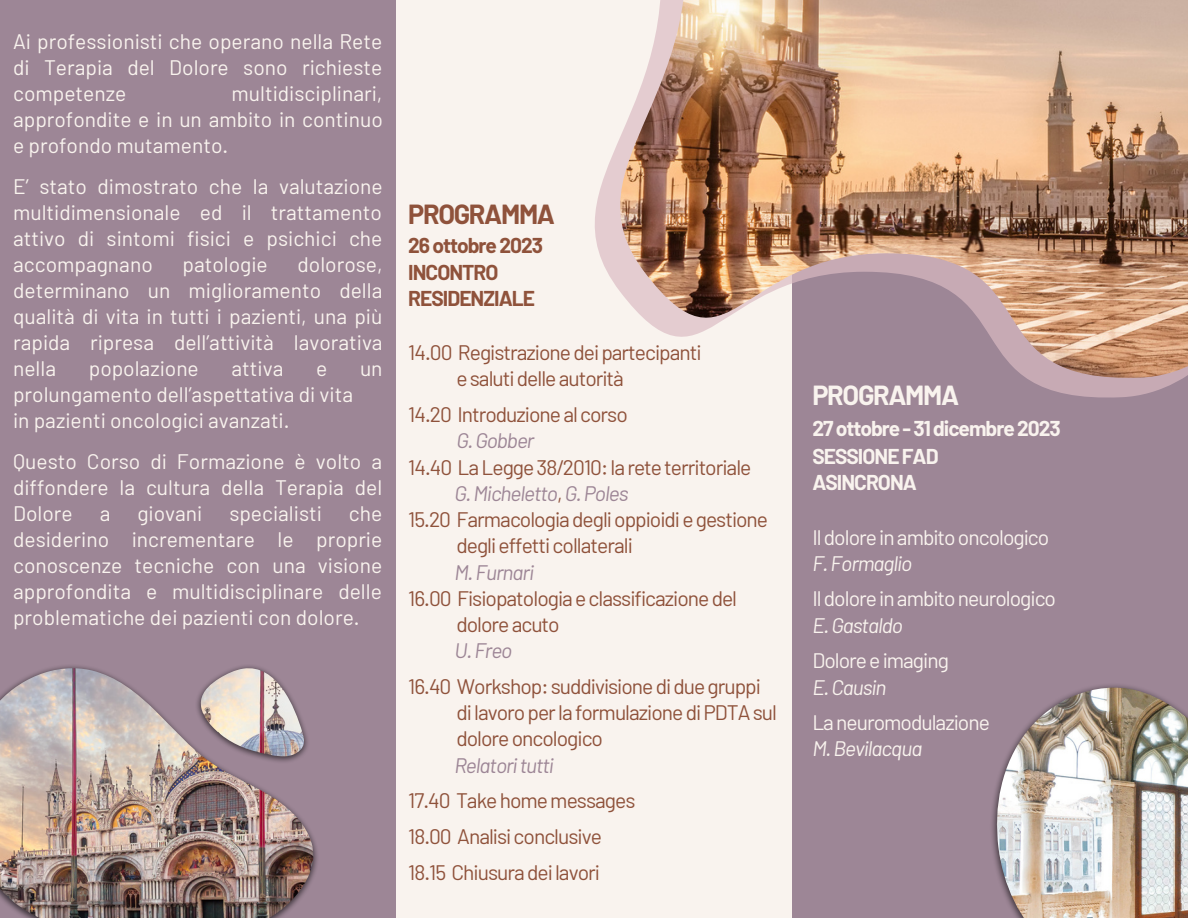
<style>
.page{position:relative;width:1188px;height:918px;background:#9d8696}
.page>*{position:absolute;margin:0;border:0;box-sizing:border-box;transform-origin:0 0}
.t1{font:700 27px "Barlow";letter-spacing:-.045em;color:#8f523b}
.t2{font:700 27px "Barlow";letter-spacing:-.045em;color:#f9f3ee}
.t3{font:21px/26px "Barlow";color:#f9f3ee;text-align:justify}
.t4{font:21px "Barlow";letter-spacing:-.045em;color:#8f523b}
.t5{font:21px "Barlow";letter-spacing:-.045em;color:#f9f3ee}
.t6{font:italic 21px "Barlow";letter-spacing:-.045em;color:#9d8696}
.t7{font:700 21px "Barlow";letter-spacing:-.045em;color:#f9f3ee}
.t8{font:italic 21px "Barlow";letter-spacing:-.045em;color:#f9f3ee}
.t9{font:700 21px "Barlow";letter-spacing:-.045em;color:#8f523b}
.s1{font-style:normal;color:#8f523b}
</style>
<div class="page">
<div style="left:396px;top:0;width:396px;height:918px;background:#f9f3ee"></div>
<svg style="left:594px;top:0;width:589px;height:399px;fill:#f9f3ee"></svg>
<img style="left:619px;top:0;width:569px;height:378px">
<img style="left:0;top:668px;width:317px;height:250px">
<img style="left:992px;top:787px;width:5px;height:80px">
<img style="left:997px;top:685px;width:191px;height:233px">
<p class="t3" style="left:13px;top:27px;width:371px">Ai professionisti che operano nella Rete di Terapia del Dolore sono richieste competenze</p>
<p class="t3" style="left:13px;top:79px;width:371px;text-indent:218px">multidisciplinari, approfondite e in un ambito in continuo e profondo mutamento.</p>
<p class="t3" style="left:13px;top:172px;width:371px">E’ stato dimostrato che la valutazione multidimensionale ed il trattamento attivo di sintomi fisici e psichici che accompagnano</p>
<p class="t3" style="left:13px;top:250px;width:371px;text-indent:284px">dolorose, determinano un miglioramento della qualità di vita in tutti i pazienti, una più rapida ripresa dell’attività lavorativa nella</p>
<p class="t3" style="left:183px;top:250px;width:87px">patologie</p>
<p class="t3" style="left:89px;top:354px;width:112px">popolazione</p>
<p class="t3" style="left:232px;top:354px;width:53px">attiva</p>
<p class="t3" style="left:316px;top:354px;width:13px">e</p>
<p class="t3" style="left:360px;top:354px;width:24px">un</p>
<p class="t3" style="left:13px;top:380px;width:342px">prolungamento dell’aspettativa di vita</p>
<p class="t3" style="left:13px;top:406px;width:278px">in pazienti oncologici avanzati.</p>
<p class="t3" style="left:13px;top:447px;width:371px">Questo Corso di Formazione è volto a diffondere la cultura della Terapia del Dolore</p>
<p class="t3" style="left:13px;top:499px;width:371px;text-indent:336px">che desiderino incrementare le proprie conoscenze tecniche con una visione approfondita e multidisciplinare delle problematiche dei pazienti con dolore.</p>
<p class="t3" style="left:100px;top:499px;width:12px">a</p>
<p class="t3" style="left:137px;top:499px;width:67px">giovani</p>
<p class="t3" style="left:229px;top:499px;width:94px">specialisti</p>
<p class="t1" style="left:408px;top:197px;width:148px">PROGRAMMA</p>
<p class="t9" style="left:408px;top:232px;width:137px">26ottobre2023</p>
<p class="t9" style="left:408px;top:259px;width:92px">INCONTRO</p>
<p class="t9" style="left:408px;top:285px;width:128px">RESIDENZIALE</p>
<p class="t4" style="left:408px;top:339px;width:295px">14.00 Registrazionedeipartecipanti</p>
<p class="t4" style="left:456px;top:365px;width:169px">esalutidelleautorità</p>
<p class="t4" style="left:408px;top:401px;width:221px">14.20 Introduzionealcorso</p>
<p class="t6" style="left:456px;top:427px;width:79px">G.Gobber</p>
<p class="t4" style="left:408px;top:454px;width:345px">14.40 LaLegge38/2010:lareteterritoriale</p>
<p class="t6" style="left:454px;top:480px;width:176px">G.Micheletto<span class="s1">,</span>G.Poles</p>
<p class="t4" style="left:408px;top:506px;width:361px">15.20 Farmacologiadeglioppioidiegestione</p>
<p class="t4" style="left:456px;top:532px;width:178px">deglieffetticollaterali</p>
<p class="t6" style="left:454px;top:559px;width:81px">M.Furnari</p>
<p class="t4" style="left:408px;top:585px;width:330px">16.00 Fisiopatologiaeclassificazionedel</p>
<p class="t4" style="left:456px;top:611px;width:105px">doloreacuto</p>
<p class="t6" style="left:454px;top:637px;width:59px">U.Freo</p>
<p class="t4" style="left:408px;top:673px;width:354px">16.40 Workshop:suddivisionediduegruppi</p>
<p class="t4" style="left:456px;top:699px;width:322px">dilavoroperlaformulazionediPDTAsul</p>
<p class="t4" style="left:456px;top:725px;width:148px">doloreoncologico</p>
<p class="t6" style="left:454px;top:752px;width:101px">Relatoritutti</p>
<p class="t4" style="left:408px;top:787px;width:229px">17.40 Takehomemessages</p>
<p class="t4" style="left:408px;top:823px;width:195px">18.00 Analisiconclusive</p>
<p class="t4" style="left:408px;top:859px;width:193px">18.15 Chiusuradeilavori</p>
<p class="t2" style="left:812px;top:378px;width:148px">PROGRAMMA</p>
<p class="t7" style="left:812px;top:415px;width:250px">27ottobre-31dicembre2023</p>
<p class="t7" style="left:812px;top:443px;width:128px">SESSIONEFAD</p>
<p class="t7" style="left:812px;top:469px;width:106px">ASINCRONA</p>
<p class="t5" style="left:812px;top:524px;width:238px">Ildoloreinambitooncologico</p>
<p class="t8" style="left:812px;top:550px;width:102px">F.Formaglio</p>
<p class="t5" style="left:812px;top:585px;width:245px">Ildoloreinambitoneurologico</p>
<p class="t8" style="left:812px;top:612px;width:92px">E.Gastaldo</p>
<p class="t5" style="left:812px;top:647px;width:138px">Doloreeimaging</p>
<p class="t8" style="left:812px;top:674px;width:76px">E.Causin</p>
<p class="t5" style="left:812px;top:709px;width:179px">Laneuromodulazione</p>
<p class="t8" style="left:812px;top:735px;width:112px">M.Bevilacqua</p>
</div>
